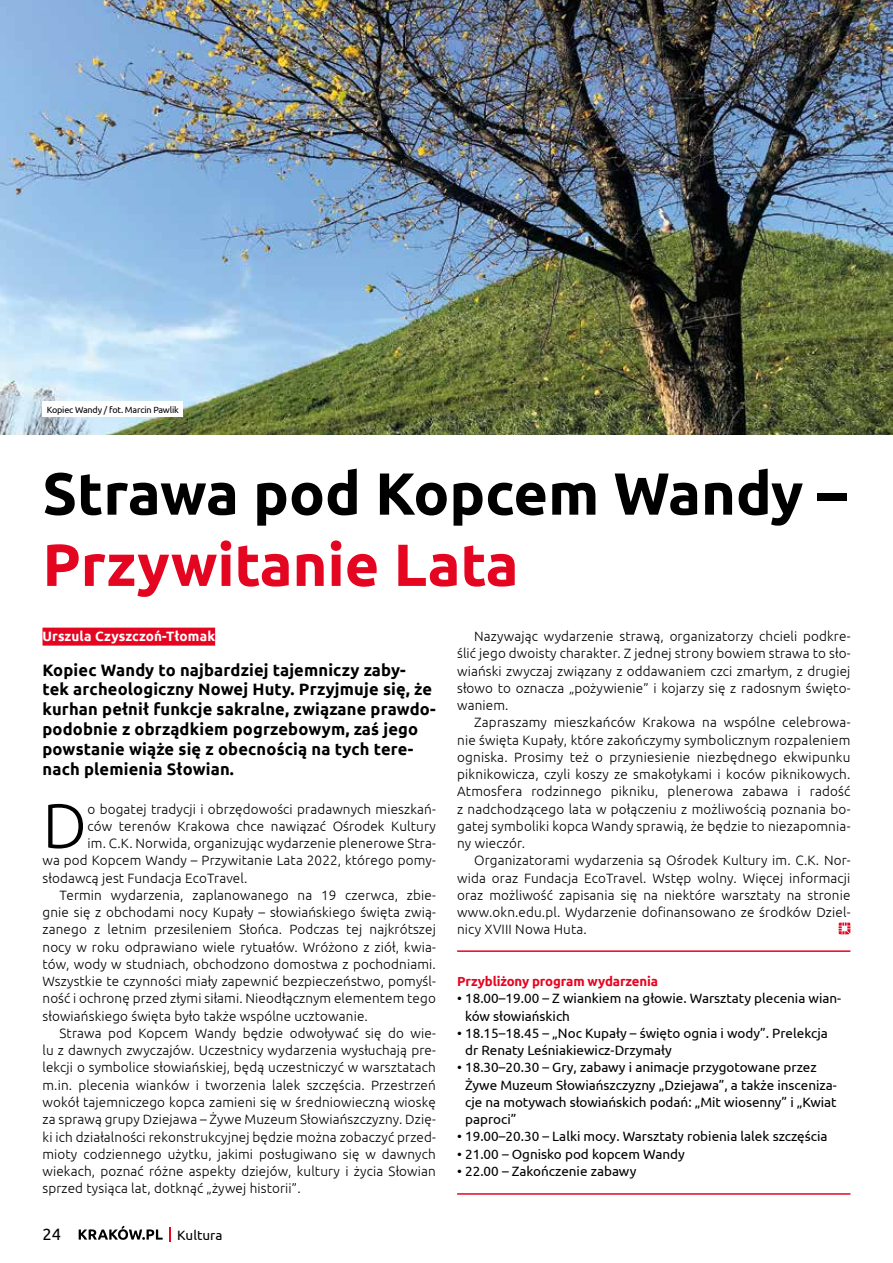
<style>
.page{position:relative;width:893px;height:1263px;background:#fff}
.page>*{position:absolute;margin:0;border:0;box-sizing:border-box;transform-origin:0 0}
.t1{font:300 63.3px "Ubuntu";color:#000}
.t2{font:700 59.4px "Ubuntu";color:#000}
.t3{font:700 59.4px "Ubuntu";color:#e40521}
.t4{font:700 16.5px/19.8px "Ubuntu";letter-spacing:.01em;color:#000}
.t5{font:16.5px "Ubuntu";color:#000}
.t6{font:300 13.5px/17.2px "Ubuntu";letter-spacing:.01em;color:#000;text-align:justify}
.t7{font:13.5px/17.2px "Ubuntu";color:#000}
.t8{font:700 13.5px "Ubuntu";letter-spacing:.01em;color:#fff}
.t9{font:700 13.2px "Ubuntu";letter-spacing:-.01em;color:#e40521}
.t10{font:9px "Ubuntu";letter-spacing:-.02em;color:#000}
</style>
<div class="page">
<svg style="left:79px;top:1225px;width:84px;height:15px"></svg>
<svg style="left:170px;top:1227px;width:1px;height:14px"></svg>
<hr style="left:457px;top:950px;width:393px;height:2px;background:#e40521">
<hr style="left:457px;top:1193px;width:393px;height:2px;background:#e40521">
<svg style="left:838px;top:922px;width:12px;height:12px"></svg>
<img style="left:0;top:0;width:893px;height:434px">
<div style="left:43px;top:401px;width:140px;height:16px;background:#fff"></div>
<div style="left:43px;top:628px;width:172px;height:18px;background:#e40521"></div>
<p class="t10" style="left:47px;top:404px;width:134px">Kopiec Wandy / fot. Marcin Pawlik</p>
<h2 class="t2" style="left:43px;top:457px;width:806px">Strawa pod Kopcem Wandy –</h2>
<h2 class="t3" style="left:43px;top:529px;width:477px">Przywitanie Lata</h2>
<p class="t6" style="left:457px;top:627px;width:395px;text-indent:17px">Nazywając wydarzenie strawą, organizatorzy chcieli podkre&shy;ślić jego dwoisty charakter. Z jednej strony bowiem strawa to sło&shy;wiański zwyczaj związany z oddawaniem czci zmarłym, z drugiej słowo to oznacza „pożywienie” i kojarzy się z radosnym święto&shy;waniem.</p>
<p class="t6" style="left:457px;top:714px;width:395px;text-indent:17px">Zapraszamy mieszkańców Krakowa na wspólne celebrowa&shy;nie święta Kupały, które zakończymy symbolicznym rozpaleniem ogniska. Prosimy też o przyniesienie niezbędnego ekwipunku piknikowicza, czyli koszy ze smakołykami i koców piknikowych.<br>Atmosfera rodzinnego pikniku, plenerowa zabawa i radość z nadchodzącego lata w połączeniu z możliwością poznania bo&shy;gatej symboliki kopca Wandy sprawią, że będzie to niezapomnia&shy;ny wieczór.</p>
<p class="t6" style="left:457px;top:852px;width:395px;text-indent:17px">Organizatorami wydarzenia są Ośrodek Kultury im. C.K. Nor&shy;wida oraz Fundacja EcoTravel. Wstęp wolny. Więcej informacji oraz możliwość zapisania się na niektóre warsztaty na stronie www.okn.edu.pl. Wydarzenie dofinansowano ze środków Dziel&shy;nicy XVIII Nowa Huta.</p>
<p class="t8" style="left:43px;top:628px;width:174px">Urszula Czyszczoń-Tłomak</p>
<p class="t4" style="left:43px;top:660px;width:395px">Kopiec Wandy to najbardziej tajemniczy zaby&shy;tek archeologiczny Nowej Huty. Przyjmuje się, że kurhan pełnił funkcje sakralne, związane prawdo&shy;podobnie z obrządkiem pogrzebowym, zaś jego powstanie wiąże się z obecnością na tych tere&shy;nach plemienia Słowian.</p>
<h1 class="t1" style="left:43px;top:787px;width:46px">D</h1>
<p class="t6" style="left:88px;top:800px;width:350px">o bogatej tradycji i obrzędowości pradawnych mieszkań-</p>
<p class="t6" style="left:88px;top:817px;width:350px">ców terenów Krakowa chce nawiązać Ośrodek Kultury</p>
<p class="t6" style="left:88px;top:834px;width:350px">im. C.K. Norwida, organizując wydarzenie plenerowe Stra-</p>
<p class="t6" style="left:43px;top:852px;width:395px">wa pod Kopcem Wandy – Przywitanie Lata 2022, którego pomy-</p>
<p class="t6" style="left:43px;top:869px;width:206px">słodawcą jest Fundacja EcoTravel.</p>
<p class="t6" style="left:60px;top:886px;width:378px">Termin wydarzenia, zaplanowanego na 19 czerwca, zbie-</p>
<p class="t6" style="left:43px;top:903px;width:395px">gnie się z obchodami nocy Kupały – słowiańskiego święta zwią-</p>
<p class="t6" style="left:43px;top:921px;width:395px">zanego z letnim przesileniem Słońca. Podczas tej najkrótszej</p>
<p class="t6" style="left:43px;top:938px;width:395px">nocy w roku odprawiano wiele rytuałów. Wróżono z ziół, kwia-</p>
<p class="t6" style="left:43px;top:955px;width:395px">tów, wody w studniach, obchodzono domostwa z pochodniami.</p>
<p class="t6" style="left:43px;top:972px;width:395px">Wszystkie te czynności miały zapewnić bezpieczeństwo, pomyśl-</p>
<p class="t6" style="left:43px;top:990px;width:395px">ność i ochronę przed złymi siłami. Nieodłącznym elementem tego</p>
<p class="t6" style="left:43px;top:1007px;width:327px">słowiańskiego święta było także wspólne ucztowanie.</p>
<p class="t6" style="left:60px;top:1024px;width:378px">Strawa pod Kopcem Wandy będzie odwoływać się do wie-</p>
<p class="t6" style="left:43px;top:1041px;width:395px">lu z dawnych zwyczajów. Uczestnicy wydarzenia wysłuchają pre-</p>
<p class="t6" style="left:43px;top:1059px;width:395px">lekcji o symbolice słowiańskiej, będą uczestniczyć w warsztatach</p>
<p class="t6" style="left:43px;top:1076px;width:395px">m.in. plecenia wianków i tworzenia lalek szczęścia. Przestrzeń</p>
<p class="t6" style="left:43px;top:1093px;width:395px">wokół tajemniczego kopca zamieni się w średniowieczną wioskę</p>
<p class="t6" style="left:43px;top:1110px;width:395px">za sprawą grupy Dziejawa – Żywe Muzeum Słowiańszczyzny. Dzię-</p>
<p class="t6" style="left:43px;top:1128px;width:395px">ki ich działalności rekonstrukcyjnej będzie można zobaczyć przed-</p>
<p class="t6" style="left:43px;top:1145px;width:395px">mioty codziennego użytku, jakimi posługiwano się w dawnych</p>
<p class="t6" style="left:43px;top:1162px;width:395px">wiekach, poznać różne aspekty dziejów, kultury i życia Słowian</p>
<p class="t6" style="left:43px;top:1179px;width:260px">sprzed tysiąca lat, dotknąć „żywej historii”.</p>
<p class="t9" style="left:457px;top:973px;width:202px">Przybliżony program wydarzenia</p>
<p class="t7" style="left:465px;top:989px;width:378px;text-indent:-8px">• 18.00–19.00 – Z wiankiem na głowie. Warsztaty plecenia wian&shy;ków słowiańskich</p>
<p class="t7" style="left:465px;top:1024px;width:364px;text-indent:-8px">• 18.15–18.45 – „Noc Kupały – święto ognia i wody”. Prelekcja dr Renaty Leśniakiewicz-Drzymały</p>
<p class="t7" style="left:465px;top:1058px;width:373px;text-indent:-8px">• 18.30–20.30 – Gry, zabawy i animacje przygotowane przez Żywe Muzeum Słowiańszczyzny „Dziejawa”, a także insceniza&shy;cje na motywach słowiańskich podań: „Mit wiosenny” i „Kwiat paproci”</p>
<p class="t7" style="left:457px;top:1127px;width:372px">• 19.00–20.30 – Lalki mocy. Warsztaty robienia lalek szczęścia</p>
<p class="t7" style="left:457px;top:1145px;width:229px">• 21.00 – Ognisko pod kopcem Wandy</p>
<p class="t7" style="left:457px;top:1162px;width:181px">• 22.00 – Zakończenie zabawy</p>
<p class="t5" style="left:43px;top:1224px;width:20px">24</p>
<p class="t7" style="left:177px;top:1226px;width:47px">Kultura</p>
</div>
